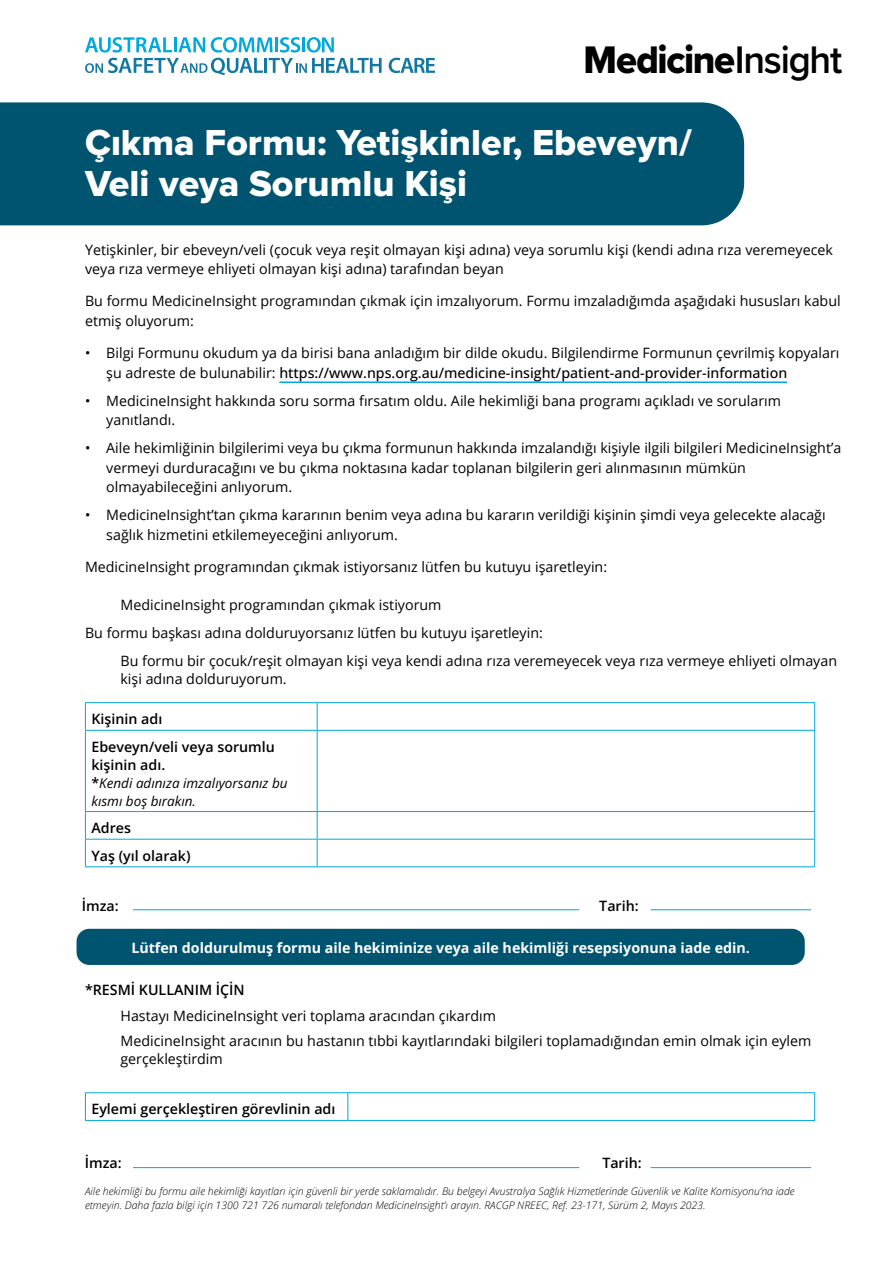
<style>
.page{position:relative;width:893px;height:1263px;background:#fff}
.page>*{position:absolute;margin:0;border:0;box-sizing:border-box;transform-origin:0 0}
.t1{font:39.9px "Proxima Nova Extrabld";letter-spacing:-.035em;color:#000;scale:.96 1}
.t2{font:37.5px/40.5px "Proxima Nova Extrabld";color:#fff}
.t3{font:14.25px/19.5px "Open Sans";color:#000}
.t4{font:600 14.25px/27.5px "Open Sans";color:#000}
.t5{font:700 14.25px "Open Sans";color:#fff}
.t6{font:italic 13.5px/18px "Open Sans";color:#000}
.t7{font:italic 300 10.5px/13.5px "Open Sans";color:#000}
.s1{font-family:"Proxima Nova";font-weight:600}
.s2{font-weight:500}
.s3{font-weight:600;font-style:normal;font-size:14.25px}
</style>
<div class="page">
<div style="left:77px;top:929px;width:728px;height:36px;background:#005470;border-radius:13px"></div>
<div style="left:0;top:102px;width:744px;height:123px;background:#005470"></div>
<hr style="left:133px;top:909px;width:446px;height:1px;background:#00a8dc">
<hr style="left:133px;top:1167px;width:446px;height:1px;background:#00a8dc">
<hr style="left:651px;top:909px;width:160px;height:1px;background:#00a8dc">
<hr style="left:651px;top:1167px;width:160px;height:1px;background:#00a8dc">
<hr style="left:279px;top:381px;width:508px;height:2px;background:#00a8dc">
<svg style="left:317px;top:703px;width:1px;height:27px"></svg>
<hr style="left:317px;top:731px;width:1px;height:80px;background:#00a8dc">
<svg style="left:317px;top:812px;width:1px;height:54px"></svg>
<hr style="left:85px;top:702px;width:232px;height:1px;background:#00a8dc">
<svg style="left:85px;top:703px;width:1px;height:27px"></svg>
<hr style="left:317px;top:702px;width:498px;height:1px;background:#00a8dc">
<svg style="left:814px;top:703px;width:1px;height:27px"></svg>
<hr style="left:85px;top:730px;width:232px;height:1px;background:#00a8dc">
<hr style="left:85px;top:731px;width:1px;height:80px;background:#00a8dc">
<hr style="left:317px;top:730px;width:498px;height:1px;background:#00a8dc">
<hr style="left:814px;top:731px;width:1px;height:80px;background:#00a8dc">
<hr style="left:85px;top:811px;width:232px;height:1px;background:#00a8dc">
<hr style="left:317px;top:811px;width:498px;height:1px;background:#00a8dc">
<hr style="left:85px;top:839px;width:232px;height:1px;background:#00a8dc">
<svg style="left:85px;top:812px;width:1px;height:54px"></svg>
<hr style="left:317px;top:839px;width:498px;height:1px;background:#00a8dc">
<svg style="left:814px;top:812px;width:1px;height:54px"></svg>
<hr style="left:85px;top:866px;width:232px;height:1px;background:#00a8dc">
<hr style="left:317px;top:866px;width:498px;height:1px;background:#00a8dc">
<svg style="left:347px;top:1093px;width:1px;height:27px"></svg>
<hr style="left:85px;top:1092px;width:263px;height:1px;background:#00a8dc">
<hr style="left:348px;top:1092px;width:467px;height:1px;background:#00a8dc">
<svg style="left:85px;top:1093px;width:1px;height:27px"></svg>
<svg style="left:814px;top:1093px;width:1px;height:27px"></svg>
<hr style="left:85px;top:1120px;width:263px;height:1px;background:#00a8dc">
<hr style="left:348px;top:1120px;width:467px;height:1px;background:#00a8dc">
<svg style="left:85px;top:37px;width:297px;height:38px"></svg>
<svg style="left:389px;top:58px;width:46px;height:15px"></svg>
<h1 class="t1" style="left:583px;top:30px;width:271px">Medicine<span class="s1">Insight</span></h1>
<h2 class="t2" style="left:85px;top:123px;width:608px">Çıkma Formu: Yetişkinler, Ebeveyn/<br>Veli veya Sorumlu Kişi</h2>
<p class="t3" style="left:85px;top:239px;width:749px">Yetişkinler, bir ebeveyn/veli (çocuk veya reşit olmayan kişi adına) veya sorumlu kişi (kendi adına rıza veremeyecek veya rıza vermeye ehliyeti olmayan kişi adına) tarafından beyan</p>
<p class="t3" style="left:85px;top:291px;width:757px">Bu formu MedicineInsight programından çıkmak için imzalıyorum. Formu imzaladığımda aşağıdaki hususları kabul etmiş oluyorum:</p>
<p class="t3" style="left:106px;top:343px;width:735px;text-indent:-21px">• Bilgi Formunu okudum ya da birisi bana anladığım bir dilde okudu. Bilgilendirme Formunun çevrilmiş kopyaları şu adreste de bulunabilir: <span class="s2">https://www.nps.org.au/medicine-insight/patient-and-provider-information</span></p>
<p class="t3" style="left:106px;top:390px;width:676px;text-indent:-21px">• MedicineInsight hakkında soru sorma fırsatım oldu. Aile hekimliği bana programı açıkladı ve sorularım yanıtlandı.</p>
<p class="t3" style="left:106px;top:438px;width:737px;text-indent:-21px">• Aile hekimliğinin bilgilerimi veya bu çıkma formunun hakkında imzalandığı kişiyle ilgili bilgileri MedicineInsight’a vermeyi durduracağını ve bu çıkma noktasına kadar toplanan bilgilerin geri alınmasının mümkün olmayabileceğini anlıyorum.</p>
<p class="t3" style="left:106px;top:505px;width:721px;text-indent:-21px">• MedicineInsight’tan çıkma kararının benim veya adına bu kararın verildiği kişinin şimdi veya gelecekte alacağı sağlık hizmetini etkilemeyeceğini anlıyorum.</p>
<p class="t3" style="left:85px;top:557px;width:524px">MedicineInsight programından çıkmak istiyorsanız lütfen bu kutuyu işaretleyin:</p>
<p class="t3" style="left:120px;top:594px;width:323px">MedicineInsight programından çıkmak istiyorum</p>
<p class="t3" style="left:85px;top:623px;width:459px">Bu formu başkası adına dolduruyorsanız lütfen bu kutuyu işaretleyin:</p>
<p class="t3" style="left:120px;top:651px;width:718px;line-height:18px">Bu formu bir çocuk/reşit olmayan kişi veya kendi adına rıza veremeyecek veya rıza vermeye ehliyeti olmayan kişi adına dolduruyorum.</p>
<p class="t4" style="left:91px;top:705px;width:185px">Kişinin adı<br>Ebeveyn/veli veya sorumlu</p>
<p class="t4" style="left:91px;top:750px;width:75px">kişinin adı.</p>
<p class="t6" style="left:91px;top:773px;width:198px"><span class="s3">*</span>Kendi adınıza imzalıyorsanız bu kısmı boş bırakın.</p>
<p class="t4" style="left:91px;top:814px;width:101px">Adres<br>Yaş (yıl olarak)</p>
<p class="t4" style="left:82px;top:892px;width:38px">İmza:</p>
<p class="t4" style="left:599px;top:892px;width:41px">Tarih:</p>
<p class="t5" style="left:131px;top:938px;width:620px">Lütfen doldurulmuş formu aile hekiminize veya aile hekimliği resepsiyonuna iade edin.</p>
<p class="t4" style="left:85px;top:975px;width:161px">*RESMİ KULLANIM İÇİN</p>
<p class="t3" style="left:120px;top:1003px;width:692px;line-height:25px">Hastayı MedicineInsight veri toplama aracından çıkardım<br>MedicineInsight aracının bu hastanın tıbbi kayıtlarındaki bilgileri toplamadığından emin olmak için eylem</p>
<p class="t3" style="left:120px;top:1049px;width:104px">gerçekleştirdim</p>
<p class="t4" style="left:91px;top:1095px;width:246px">Eylemi gerçekleştiren görevlinin adı</p>
<p class="t4" style="left:85px;top:1149px;width:38px">İmza:</p>
<p class="t4" style="left:602px;top:1149px;width:41px">Tarih:</p>
<p class="t7" style="left:85px;top:1184px;width:711px">Aile hekimliği bu formu aile hekimliği kayıtları için güvenli bir yerde saklamalıdır. Bu belgeyi Avustralya Sağlık Hizmetlerinde Güvenlik ve Kalite Komisyonu’na iade etmeyin. Daha fazla bilgi için 1300 721 726 numaralı telefondan MedicineInsight’ı arayın. RACGP NREEC, Ref. 23-171, Sürüm 2, Mayıs 2023.</p>
</div>
